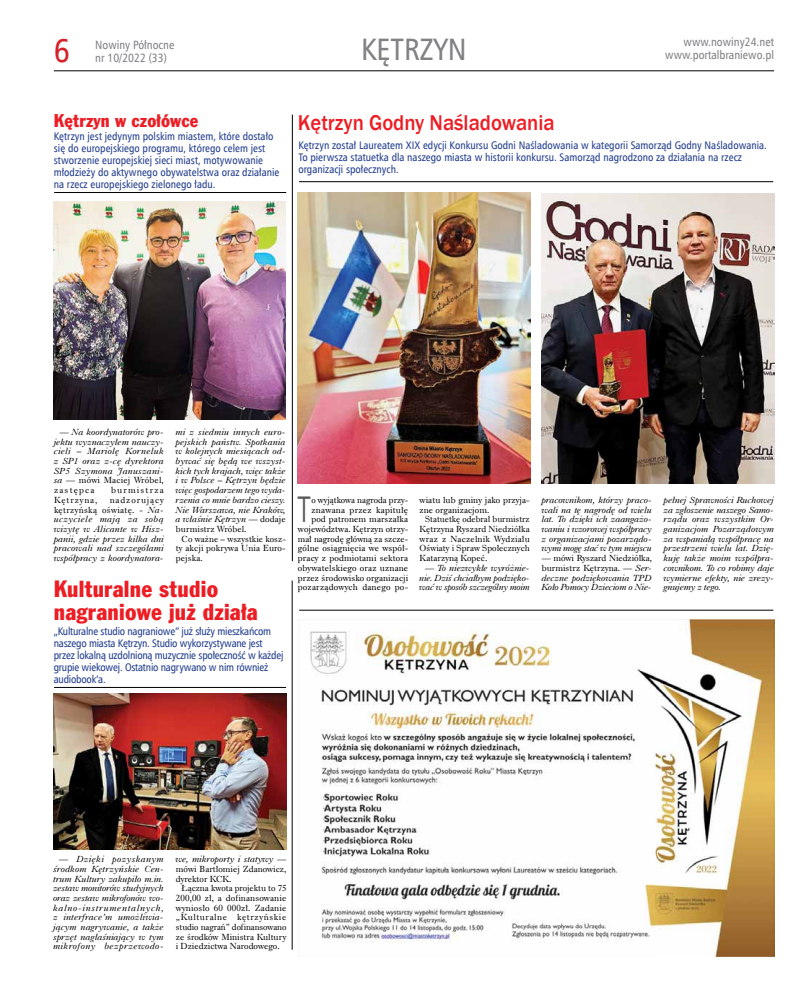
<style>
.page{position:relative;width:811px;height:993px;background:#fff}
.page>*{position:absolute;margin:0;border:0;box-sizing:border-box;transform-origin:0 0}
.t1{font:37.1px "Humnst 777 Lt Cn EU";color:#58595b;scale:.9 1}
.t2{font:33px "Humnst 777 Cn EU";color:#d2232a}
.t3{font:31px "Humnst 777 Cn EU";color:#808285}
.t4{font:23px/23px "Frank Goth Cn EU";letter-spacing:.01em;color:#ed1d24}
.t5{font:500 22px "Franklin Gothic";color:#ed1d24;scale:.94 1}
.t6{font:18px "Frank Goth Cn EU";letter-spacing:.01em;color:#ed1d24}
.t7{font:12px/13px "Humnst 777 Cn EU";color:#808285}
.t8{font:11px/12px "Humnst 777 Cn EU";color:#25408f}
.t9{font:11px/12px "Humnst 777 Cn EU";letter-spacing:-.02em;color:#25408f}
.t10{font:italic 9.1px/9.7px "Dutch 766 EU";letter-spacing:.01em;color:#050505;text-align:justify}
.t11{font:9.1px/9.7px "Dutch 766 EU";letter-spacing:.005em;color:#050505;text-align:justify}
.t12{font:9.1px/9.7px "Dutch 766 EU";letter-spacing:.005em;color:#000;text-align:right}
.t13{font:9.1px "Dutch 766 EU";letter-spacing:.13em;color:#050505}
.t14{font:9.1px "Dutch 766 EU";letter-spacing:.095em;color:#050505}
.s1{font-style:normal;color:#333}
.s2{font-style:normal}
.s3{font-style:italic}
.s4{color:#333}
</style>
<div class="page">
<hr style="left:54px;top:71px;width:720px;height:1px;background:#000">
<hr style="left:292px;top:580px;width:1px;height:369px;background:#000">
<hr style="left:292px;top:114px;width:1px;height:447px;background:#000">
<hr style="left:54px;top:687px;width:232px;height:1px;background:#000">
<hr style="left:54px;top:192px;width:232px;height:1px;background:#000">
<hr style="left:299px;top:609px;width:474px;height:1px;background:#000">
<hr style="left:299px;top:181px;width:474px;height:1px;background:#000">
<img style="left:298px;top:192px;width:232px;height:291px">
<img style="left:54px;top:693px;width:232px;height:155px">
<img style="left:53px;top:202px;width:233px;height:218px">
<img style="left:298px;top:619px;width:476px;height:337px">
<img style="left:542px;top:193px;width:232px;height:290px">
<h2 class="t2" style="left:54px;top:30px;width:18px">6</h2>
<h3 class="t7" style="left:683px;top:35px;width:92px">www.nowiny24.net</h3>
<h3 class="t3" style="left:361px;top:30px;width:107px">KĘTRZYN</h3>
<h3 class="t7" style="left:665px;top:48px;width:110px">www.portalbraniewo.pl</h3>
<h3 class="t7" style="left:95px;top:38px;width:81px">Nowiny Północne nr 10/2022 (33)</h3>
<h3 class="t6" style="left:54px;top:109px;width:146px">Kętrzyn w czołówce</h3>
<p class="t8" style="left:54px;top:130px;width:227px">Kętrzyn jest jedynym polskim miastem, które dostało się do europejskiego programu, którego celem jest stworzenie europejskiej sieci miast, motywowanie młodzieży do aktywnego obywatelstwa oraz działanie na rzecz europejskiego zielonego ładu.</p>
<h3 class="t5" style="left:298px;top:109px;width:275px">Kętrzyn Godny Naśladowania</h3>
<p class="t8" style="left:298px;top:139px;width:470px">Kętrzyn został Laureatem XIX edycji Konkursu Godni Naśladowania w kategorii Samorząd Godny Naśladowania.<br>To pierwsza statuetka dla naszego miasta w historii konkursu. Samorząd nagrodzono za działania na rzecz organizacji społecznych.</p>
<p class="t10" style="left:54px;top:427px;width:111px;text-indent:6px"><span class="s1">—</span> Na koordynatorów pro&shy;jektu wyznaczyłem nauczy&shy;cieli – Mariolę Korneluk z SP1 oraz z-cę dyrektora SP5 Szymona Januszani&shy;sa <span class="s1">—</span> <span class="s2">mówi Maciej Wróbel, zastępca</span></p>
<p class="t13" style="left:111px;top:484px;width:54px">burmistrza</p>
<p class="t10" style="left:54px;top:495px;width:111px;text-indent:56px"><span class="s2">nadzorujący kętrzyńską oświatę. -</span> Na&shy;uczyciele mają za sobą wizytę w Alicante w Hisz&shy;panii, gdzie przez kilka dni pracowali nad szczegółami współpracy z koordynatora-</p>
<p class="t14" style="left:54px;top:494px;width:45px">Kętrzyna,</p>
<p class="t10" style="left:176px;top:427px;width:111px">mi z siedmiu innych euro&shy;pejskich państw. Spotkania w kolejnych miesiącach od&shy;bywać się będą we wszyst&shy;kich tych krajach, więc także i w Polsce – Kętrzyn będzie więc gospodarzem tego wyda&shy;rzenia co mnie bardzo cieszy.<br>Nie Warszawa, nie Kraków, a właśnie Kętrzyn <span class="s1">—</span> <span class="s2">dodaje burmistrz Wróbel.</span></p>
<p class="t11" style="left:176px;top:533px;width:111px;text-indent:6px">Co ważne – wszystkie kosz&shy;ty akcji pokrywa Unia Euro&shy;pejska.</p>
<h3 class="t4" style="left:54px;top:578px;width:205px">Kulturalne studio nagraniowe już działa</h3>
<p class="t9" style="left:54px;top:625px;width:231px">„Kulturalne studio nagraniowe” już służy mieszkańcom naszego miasta Kętrzyn. Studio wykorzystywane jest przez lokalną uzdolnioną muzycznie społeczność w każdej grupie wiekowej. Ostatnio nagrywano w nim również audiobook’a.</p>
<p class="t12" style="left:298px;top:495px;width:112px">o wyjątkowa nagroda przy&shy;znawana przez kapitułę pod patronem marszałka województwa. Kętrzyn otrzy&shy;mał nagrodę główną za szcze&shy;gólne osiągnięcia we współ&shy;pracy z podmiotami sektora obywatelskiego oraz uznane przez środowisko organizacji pozarządowych danego po-</p>
<p class="t12" style="left:419px;top:495px;width:112px;text-align:left">wiatu lub gminy jako przyja&shy;zne organizacjom.</p>
<h1 class="t1" style="left:297px;top:486px;width:17px">T</h1>
<p class="t11" style="left:419px;top:514px;width:112px;text-indent:6px">Statuetkę odebrał burmistrz Kętrzyna Ryszard Niedziółka wraz z Naczelnik Wydziału Oświaty i Spraw Społecznych Katarzyną Kopeć.</p>
<p class="t10" style="left:419px;top:562px;width:112px;text-indent:6px"><span class="s1">—</span> To niezwykłe wyróżnie&shy;nie. Dziś chciałbym podzięko&shy;wać w sposób szczególny moim</p>
<p class="t10" style="left:542px;top:495px;width:112px">pracownikom, którzy praco&shy;wali na tę nagrodę od wielu lat. To dzięki ich zaangażo&shy;waniu i wzorowej współpracy z organizacjami pozarządo&shy;wymi mogę stać w tym miejscu</p>
<p class="t10" style="left:542px;top:553px;width:112px"><span class="s1">—</span> <span class="s2">mówi Ryszard Niedziółka, burmistrz Kętrzyna.</span> <span class="s1">—</span> Ser&shy;deczne podziękowania TPD Koło Pomocy Dzieciom o Nie-</p>
<p class="t10" style="left:664px;top:495px;width:112px">pełnej Sprawności Ruchowej za zgłoszenie naszego Samo&shy;rządu oraz wszystkim Or&shy;ganizacjom Pozarządowym za wspaniałą współpracę na przestrzeni wielu lat. Dzię&shy;kuję także moim współpra&shy;cownikom. To co robimy daje wymierne efekty, nie zrezy&shy;gnujemy z tego.</p>
<p class="t10" style="left:53px;top:853px;width:112px;text-indent:6px"><span class="s1">—</span> Dzięki pozyskanym środkom Kętrzyńskie Cen&shy;trum Kultury zakupiło m.in. zestaw monitorów studyjnych oraz zestaw mikrofonów wo&shy;kalno-instrumentalnych, z interfrace’m umożliwia&shy;jącym nagrywanie, a także sprzęt nagłaśniający w tym mikrofony bezprzewodo-</p>
<p class="t11" style="left:176px;top:854px;width:112px"><span class="s3">we, mikroporty i statywy</span> <span class="s4">— </span>mówi Bartłomiej Zdanowicz, dyrektor KCK.</p>
<p class="t11" style="left:176px;top:883px;width:112px;text-indent:6px">Łączna kwota projektu to 75<br>200,00 zł, a dofinansowanie wyniosło 60 000zł. Zadanie „Kulturalne kętrzyńskie studio nagrań” dofinansowano ze środków Ministra Kultury i Dziedzictwa Narodowego.</p>
</div>
